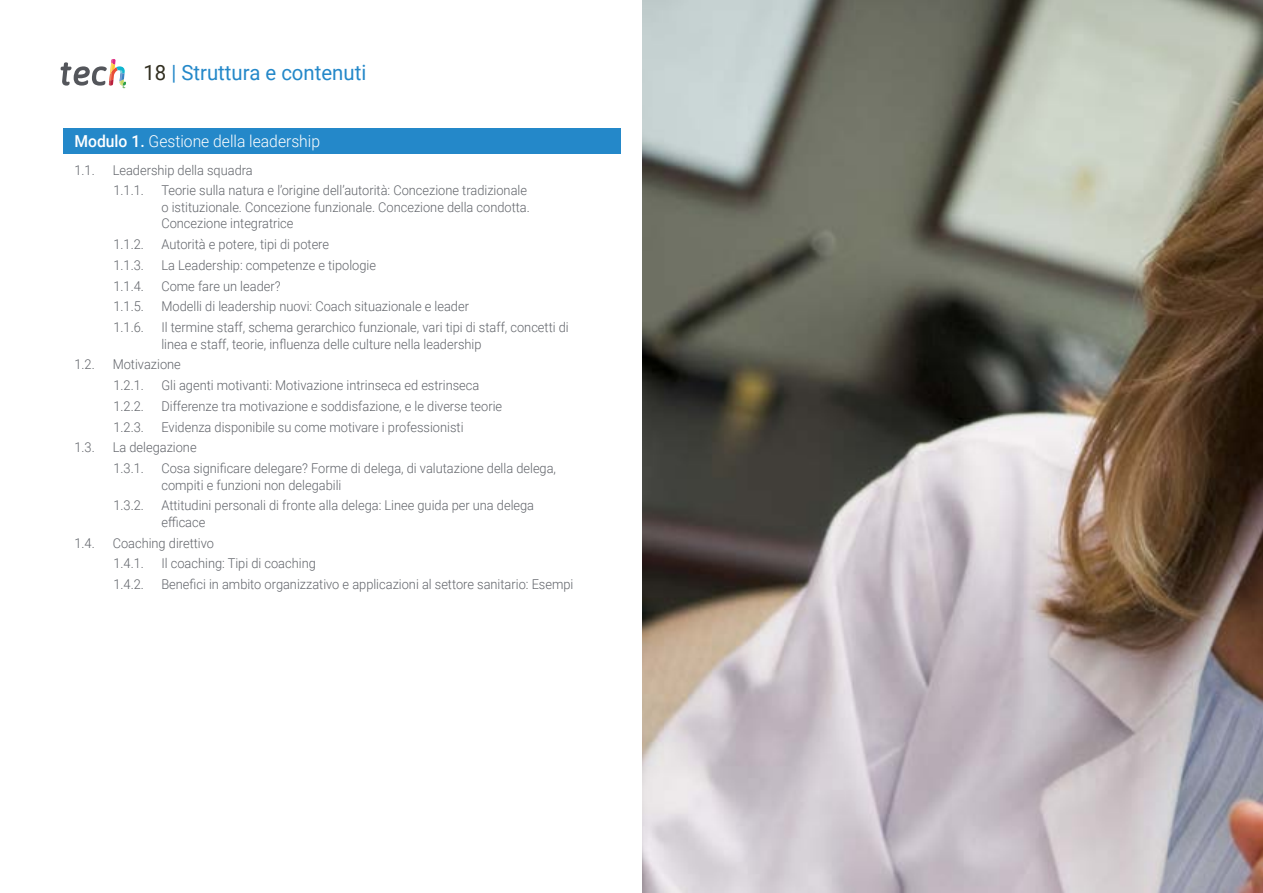
<style>
.page{position:relative;width:1263px;height:893px;background:#fff}
.page>*{position:absolute;margin:0;border:0;box-sizing:border-box;transform-origin:0 0}
.t1{font:21px "Roboto";color:#2488c9}
.t2{font:300 16.5px "Roboto";color:#fff;scale:.95 1}
.t3{font:300 13.5px/16.5px "Roboto";color:#61646a;scale:.95 1}
.s1{color:#312e20}
.s2{font-weight:500}
</style>
<div class="page">
<div style="left:63px;top:129px;width:558px;height:25px;background:#2488c9"></div>
<img style="left:642px;top:0;width:621px;height:893px">
<svg style="left:61px;top:59px;width:65px;height:29px"></svg>
<h1 class="t1" style="left:144px;top:57px;width:224px"><span class="s1">18</span> | Struttura e contenuti</h1>
<p class="t2" style="left:74px;top:130px;width:260px"><span class="s2">Modulo 1.</span> Gestione della leadership</p>
<p class="t3" style="left:74px;top:161px;width:23px">1.1.</p>
<p class="t3" style="left:113px;top:159px;width:149px;line-height:20.7px">Leadership della squadra<br>1.1.1.</p>
<p class="t3" style="left:161px;top:182px;width:389px">Teorie sulla natura e l’origine dell’autorità: Concezione tradizionale o istituzionale. Concezione funzionale. Concezione della condotta.<br>Concezione integratrice</p>
<p class="t3" style="left:113px;top:235px;width:34px">1.1.2.</p>
<p class="t3" style="left:161px;top:235px;width:178px">Autorità e potere, tipi di potere</p>
<p class="t3" style="left:113px;top:256px;width:34px">1.1.3.</p>
<p class="t3" style="left:161px;top:256px;width:227px">La Leadership: competenze e tipologie</p>
<p class="t3" style="left:113px;top:277px;width:34px">1.1.4.</p>
<p class="t3" style="left:161px;top:277px;width:127px">Come fare un leader?</p>
<p class="t3" style="left:113px;top:298px;width:34px">1.1.5.</p>
<p class="t3" style="left:161px;top:298px;width:325px">Modelli di leadership nuovi: Coach situazionale e leader</p>
<p class="t3" style="left:113px;top:318px;width:34px">1.1.6.</p>
<p class="t3" style="left:161px;top:318px;width:430px">Il termine staff, schema gerarchico funzionale, vari tipi di staff, concetti di linea e staff, teorie, influenza delle culture nella leadership</p>
<p class="t3" style="left:74px;top:356px;width:23px">1.2.</p>
<p class="t3" style="left:113px;top:354px;width:73px;line-height:20.7px">Motivazione<br>1.2.1.</p>
<p class="t3" style="left:161px;top:376px;width:336px">Gli agenti motivanti: Motivazione intrinseca ed estrinseca</p>
<p class="t3" style="left:113px;top:397px;width:34px">1.2.2.</p>
<p class="t3" style="left:161px;top:397px;width:360px">Differenze tra motivazione e soddisfazione, e le diverse teorie</p>
<p class="t3" style="left:113px;top:418px;width:34px">1.2.3.</p>
<p class="t3" style="left:161px;top:418px;width:319px">Evidenza disponibile su come motivare i professionisti</p>
<p class="t3" style="left:74px;top:439px;width:23px">1.3.</p>
<p class="t3" style="left:113px;top:437px;width:90px;line-height:20.7px">La delegazione<br>1.3.1.</p>
<p class="t3" style="left:161px;top:459px;width:417px">Cosa significare delegare? Forme di delega, di valutazione della delega, compiti e funzioni non delegabili</p>
<p class="t3" style="left:113px;top:497px;width:34px">1.3.2.</p>
<p class="t3" style="left:161px;top:497px;width:394px">Attitudini personali di fronte alla delega: Linee guida per una delega efficace</p>
<p class="t3" style="left:74px;top:534px;width:23px">1.4.</p>
<p class="t3" style="left:113px;top:532px;width:108px;line-height:20.7px">Coaching direttivo<br>1.4.1.</p>
<p class="t3" style="left:161px;top:555px;width:164px">Il coaching: Tipi di coaching</p>
<p class="t3" style="left:113px;top:575px;width:34px">1.4.2.</p>
<p class="t3" style="left:161px;top:575px;width:435px">Benefici in ambito organizzativo e applicazioni al settore sanitario: Esempi</p>
</div>
